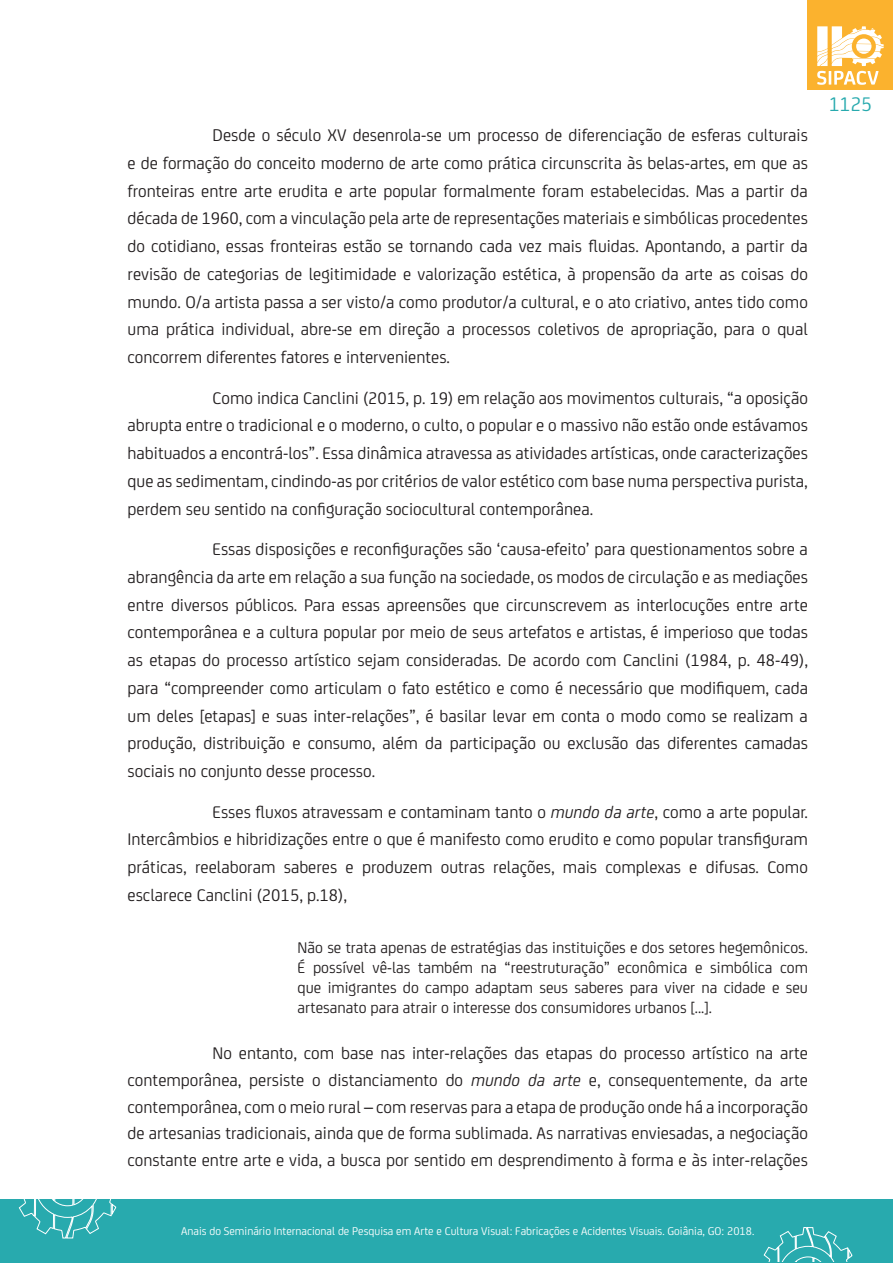
<style>
.page{position:relative;width:893px;height:1263px;background:#fff}
.page>*{position:absolute;margin:0;border:0;box-sizing:border-box;transform-origin:0 0}
.t1{font:21px "FS Joey";color:#28aaae}
.texto_corrido{font:18px/27.8px "FS Joey";color:#231f20;text-align:justify}
.citações{font:16.5px/19.8px "FS Joey";color:#231f20;text-align:justify}
.t2{font:12px "FS Joey";color:#fff}
.s1{font-style:italic}
</style>
<div class="page">
<div style="left:808px;top:0;width:85px;height:89px;background:#fbb22e"></div>
<svg style="left:817px;top:26px;width:67px;height:59px"></svg>
<div style="left:0;top:1199px;width:893px;height:64px;background:#28aaae"></div>
<svg style="left:18px;top:1199px;width:99px;height:40px"></svg>
<svg style="left:763px;top:1227px;width:90px;height:35px"></svg>
<p class="texto_corrido" style="left:128px;top:120px;width:682px;text-indent:85px">Desde o século XV desenrola-se um processo de diferenciação de esferas culturais e de formação do conceito moderno de arte como prática circunscrita às belas-artes, em que as fronteiras entre arte erudita e arte popular formalmente foram estabelecidas. Mas a partir da década de 1960, com a vinculação pela arte de representações materiais e simbólicas procedentes do cotidiano, essas fronteiras estão se tornando cada vez mais fluidas. Apontando, a partir da revisão de categorias de legitimidade e valorização estética, à propensão da arte as coisas do mundo. O/a artista passa a ser visto/a como produtor/a cultural, e o ato criativo, antes tido como uma prática individual, abre-se em direção a processos coletivos de apropriação, para o qual concorrem diferentes fatores e intervenientes.</p>
<p class="texto_corrido" style="left:128px;top:383px;width:682px;text-indent:85px">Como indica Canclini (2015, p. 19) em relação aos movimentos culturais, “a oposição abrupta entre o tradicional e o moderno, o culto, o popular e o massivo não estão onde estávamos habituados a encontrá-los”. Essa dinâmica atravessa as atividades artísticas, onde caracterizações que as sedimentam, cindindo-as por critérios de valor estético com base numa perspectiva purista, perdem seu sentido na configuração sociocultural contemporânea.</p>
<p class="texto_corrido" style="left:128px;top:534px;width:682px;text-indent:85px">Essas disposições e reconfigurações são ‘causa-efeito’ para questionamentos sobre a abrangência da arte em relação a sua função na sociedade, os modos de circulação e as mediações entre diversos públicos. Para essas apreensões que circunscrevem as interlocuções entre arte contemporânea e a cultura popular por meio de seus artefatos e artistas, é imperioso que todas as etapas do processo artístico sejam consideradas. De acordo com Canclini (1984, p. 48-49), para “compreender como articulam o fato estético e como é necessário que modifiquem, cada um deles [etapas] e suas inter-relações”, é basilar levar em conta o modo como se realizam a produção, distribuição e consumo, além da participação ou exclusão das diferentes camadas sociais no conjunto desse processo.</p>
<p class="texto_corrido" style="left:128px;top:797px;width:682px;text-indent:85px">Esses fluxos atravessam e contaminam tanto o <span class="s1">mundo da arte</span>, como a arte popular.<br>Intercâmbios e hibridizações entre o que é manifesto como erudito e como popular transfiguram práticas, reelaboram saberes e produzem outras relações, mais complexas e difusas. Como esclarece Canclini (2015, p.18),</p>
<p class="citações" style="left:298px;top:937px;width:512px">Não se trata apenas de estratégias das instituições e dos setores hegemônicos.<br>É possível vê-las também na “reestruturação” econômica e simbólica com que imigrantes do campo adaptam seus saberes para viver na cidade e seu artesanato para atrair o interesse dos consumidores urbanos [...].</p>
<p class="texto_corrido" style="left:128px;top:1039px;width:682px;line-height:26.7px;text-indent:85px">No entanto, com base nas inter-relações das etapas do processo artístico na arte contemporânea, persiste o distanciamento do <span class="s1">mundo da arte</span> e, consequentemente, da arte contemporânea, com o meio rural – com reservas para a etapa de produção onde há a incorporação de artesanias tradicionais, ainda que de forma sublimada. As narrativas enviesadas, a negociação constante entre arte e vida, a busca por sentido em desprendimento à forma e às inter-relações</p>
<p class="t2" style="left:181px;top:1223px;width:575px">Anais do Seminário Internacional de Pesquisa em Arte e Cultura Visual: Fabricações e Acidentes Visuais. Goiânia, GO: 2018.</p>
<p class="t1" style="left:829px;top:90px;width:45px">1125</p>
</div>
